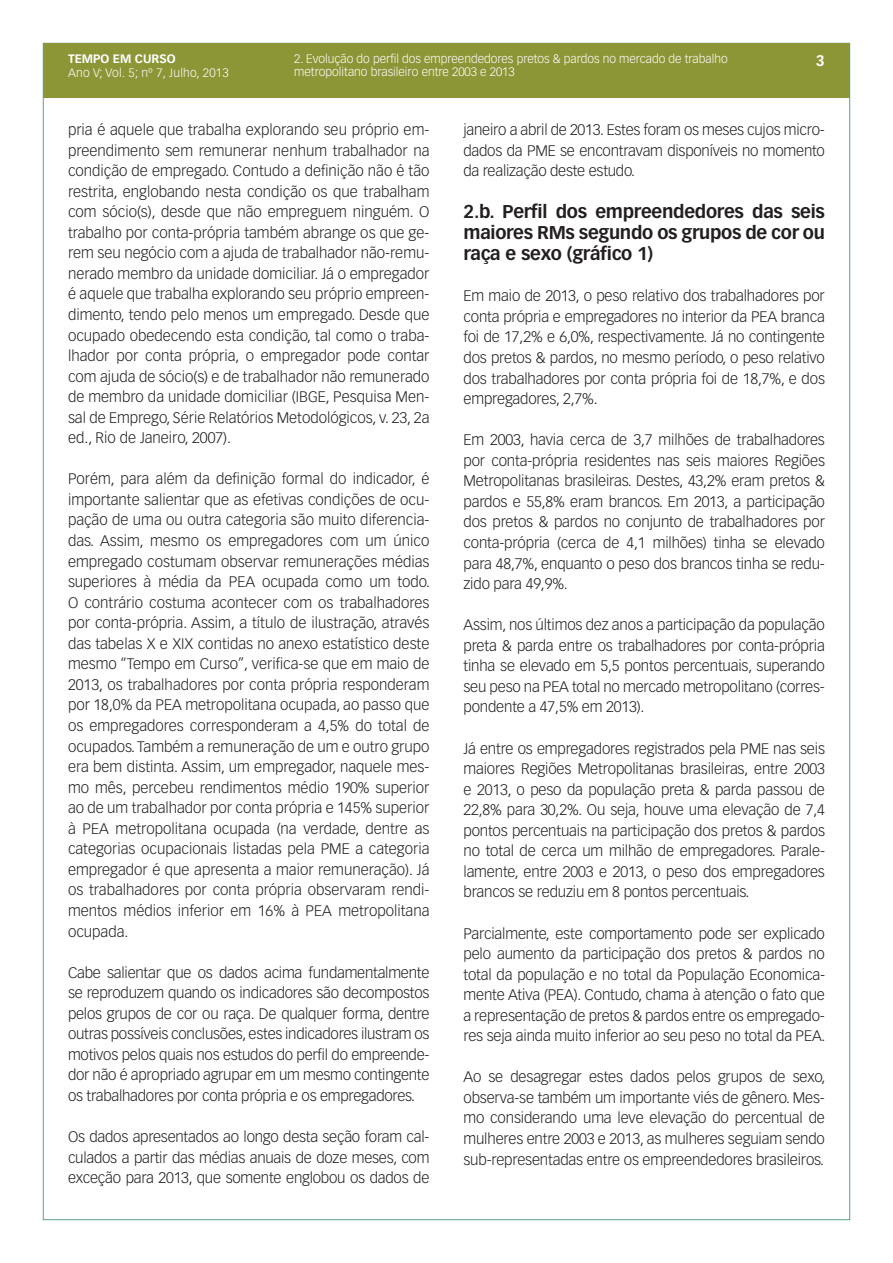
<style>
.page{position:relative;width:893px;height:1263px;background:#fff}
.page>*{position:absolute;margin:0;border:0;box-sizing:border-box;transform-origin:0 0}
.t1{font:700 18.15px/21.1px "Vectora LT Std";letter-spacing:-.015em;color:#231f20;text-align:justify}
.t2{font:300 15px/20.5px "Vectora LT Std";letter-spacing:-.01em;color:#231f20;text-align:justify}
.t3{font:700 15px "Vectora LT Std";color:#fff}
.t4{font:300 12px "Vectora LT Std";color:#fff}
.t5{font:300 12px "Vectora LT Std";letter-spacing:.025em;color:#fff}
.t6{font:700 12px "Vectora LT Std";color:#fff}
</style>
<div class="page">
<div style="left:43px;top:43px;width:806px;height:55px;background:#8d9637"></div>
<p class="t6" style="left:68px;top:51px;width:109px">tempo em curso</p>
<p class="t5" style="left:68px;top:66px;width:162px">Ano V; Vol. 5; nº 7, Julho, 2013</p>
<p class="t4" style="left:294px;top:52px;width:435px">2. Evolução do perfil dos empreendedores pretos &amp; pardos no mercado de trabalho</p>
<p class="t3" style="left:816px;top:51px;width:10px">3</p>
<p class="t4" style="left:294px;top:64px;width:222px">metropolitano brasileiro entre 2003 e 2013</p>
<p class="t2" style="left:68px;top:120px;width:363px">pria é aquele que trabalha explorando seu próprio em&shy;preendimento sem remunerar nenhum trabalhador na condição de empregado. Contudo a definição não é tão restrita, englobando nesta condição os que trabalham com sócio(s), desde que não empreguem ninguém. O trabalho por conta-própria também abrange os que ge&shy;rem seu negócio com a ajuda de trabalhador não-remu&shy;nerado membro da unidade domiciliar. Já o empregador é aquele que trabalha explorando seu próprio empreen&shy;dimento, tendo pelo menos um empregado. Desde que ocupado obedecendo esta condição, tal como o traba&shy;lhador por conta própria, o empregador pode contar com ajuda de sócio(s) e de trabalhador não remunerado de membro da unidade domiciliar (IBGE, Pesquisa Men&shy;sal de Emprego, Série Relatórios Metodológicos, v. 23, 2a ed., Rio de Janeiro, 2007).</p>
<p class="t2" style="left:68px;top:469px;width:364px">Porém, para além da definição formal do indicador, é importante salientar que as efetivas condições de ocu&shy;pação de uma ou outra categoria são muito diferencia&shy;das. Assim, mesmo os empregadores com um único empregado costumam observar remunerações médias superiores à média da PEA ocupada como um todo.<br>O contrário costuma acontecer com os trabalhadores por conta-própria. Assim, a título de ilustração, através das tabelas X e XIX contidas no anexo estatístico deste mesmo “Tempo em Curso”, verifica-se que em maio de 2013, os trabalhadores por conta própria responderam por 18,0% da PEA metropolitana ocupada, ao passo que os empregadores corresponderam a 4,5% do total de ocupados. Também a remuneração de um e outro grupo era bem distinta. Assim, um empregador, naquele mes&shy;mo mês, percebeu rendimentos médio 190% superior ao de um trabalhador por conta própria e 145% superior à PEA metropolitana ocupada (na verdade, dentre as categorias ocupacionais listadas pela PME a categoria empregador é que apresenta a maior remuneração). Já os trabalhadores por conta própria observaram rendi&shy;mentos médios inferior em 16% à PEA metropolitana ocupada.</p>
<p class="t2" style="left:68px;top:962px;width:363px">Cabe salientar que os dados acima fundamentalmente se reproduzem quando os indicadores são decompostos pelos grupos de cor ou raça. De qualquer forma, dentre outras possíveis conclusões, estes indicadores ilustram os motivos pelos quais nos estudos do perfil do empreende&shy;dor não é apropriado agrupar em um mesmo contingente os trabalhadores por conta própria e os empregadores.</p>
<p class="t2" style="left:68px;top:1127px;width:363px">Os dados apresentados ao longo desta seção foram cal&shy;culados a partir das médias anuais de doze meses, com exceção para 2013, que somente englobou os dados de</p>
<p class="t2" style="left:463px;top:120px;width:363px">janeiro a abril de 2013. Estes foram os meses cujos micro&shy;dados da PME se encontravam disponíveis no momento da realização deste estudo.</p>
<p class="t1" style="left:463px;top:201px;width:363px">2.b. Perfil dos empreendedores das seis maiores RMs segundo os grupos de cor ou raça e sexo (gráfico 1)</p>
<p class="t2" style="left:463px;top:286px;width:363px">Em maio de 2013, o peso relativo dos trabalhadores por conta própria e empregadores no interior da PEA branca foi de 17,2% e 6,0%, respectivamente. Já no contingente dos pretos &amp; pardos, no mesmo período, o peso relativo dos trabalhadores por conta própria foi de 18,7%, e dos empregadores, 2,7%.</p>
<p class="t2" style="left:463px;top:430px;width:363px">Em 2003, havia cerca de 3,7 milhões de trabalhadores por conta-própria residentes nas seis maiores Regiões Metropolitanas brasileiras. Destes, 43,2% eram pretos &amp; pardos e 55,8% eram brancos. Em 2013, a participação dos pretos &amp; pardos no conjunto de trabalhadores por conta-própria (cerca de 4,1 milhões) tinha se elevado para 48,7%, enquanto o peso dos brancos tinha se redu&shy;zido para 49,9%.</p>
<p class="t2" style="left:463px;top:615px;width:363px">Assim, nos últimos dez anos a participação da população preta &amp; parda entre os trabalhadores por conta-própria tinha se elevado em 5,5 pontos percentuais, superando seu peso na PEA total no mercado metropolitano (corres&shy;pondente a 47,5% em 2013).</p>
<p class="t2" style="left:463px;top:738px;width:363px">Já entre os empregadores registrados pela PME nas seis maiores Regiões Metropolitanas brasileiras, entre 2003 e 2013, o peso da população preta &amp; parda passou de 22,8% para 30,2%. Ou seja, houve uma elevação de 7,4 pontos percentuais na participação dos pretos &amp; pardos no total de cerca um milhão de empregadores. Parale&shy;lamente, entre 2003 e 2013, o peso dos empregadores brancos se reduziu em 8 pontos percentuais.</p>
<p class="t2" style="left:463px;top:923px;width:363px">Parcialmente, este comportamento pode ser explicado pelo aumento da participação dos pretos &amp; pardos no total da população e no total da População Economica&shy;mente Ativa (PEA). Contudo, chama à atenção o fato que a representação de pretos &amp; pardos entre os empregado&shy;res seja ainda muito inferior ao seu peso no total da PEA.</p>
<p class="t2" style="left:463px;top:1067px;width:364px">Ao se desagregar estes dados pelos grupos de sexo, observa-se também um importante viés de gênero. Mes&shy;mo considerando uma leve elevação do percentual de mulheres entre 2003 e 2013, as mulheres seguiam sendo sub-representadas entre os empreendedores brasileiros.</p>
</div>
